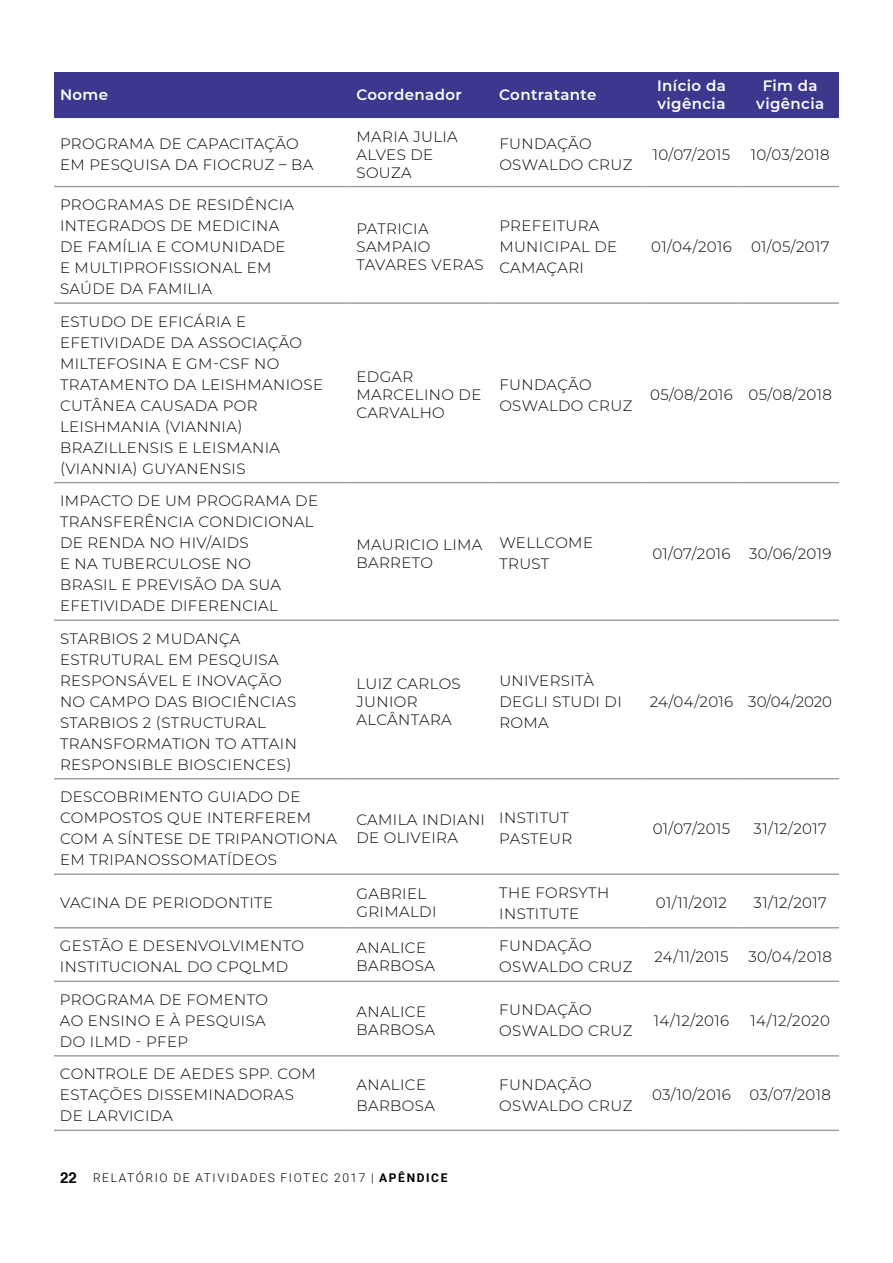
<style>
.page{position:relative;width:893px;height:1263px;background:#fff}
.page>*{position:absolute;margin:0;border:0;box-sizing:border-box;transform-origin:0 0}
.t1{font:300 15px/21px "Montserrat";letter-spacing:.025em;color:#000}
.t2{font:600 15px/18px "Montserrat";letter-spacing:.025em;color:#fff}
.t3{font:300 15px "Montserrat";color:#000}
.t4{font:300 12px "Roboto";letter-spacing:.135em;color:#000}
.s1{font-family:"Helvetica";font-weight:700;font-size:15px}
.s2{font-weight:700}
</style>
<div class="page">
<div style="left:54px;top:72px;width:785px;height:46px;background:#3c388e"></div>
<hr style="left:54px;top:186px;width:296px;height:1px;background:#a0a09f">
<hr style="left:350px;top:186px;width:143px;height:1px;background:#a0a09f">
<hr style="left:493px;top:186px;width:148px;height:1px;background:#a0a09f">
<hr style="left:641px;top:186px;width:100px;height:1px;background:#a0a09f">
<hr style="left:741px;top:186px;width:98px;height:1px;background:#a0a09f">
<hr style="left:54px;top:302px;width:296px;height:2px;background:#a0a09f">
<hr style="left:350px;top:302px;width:143px;height:2px;background:#a0a09f">
<hr style="left:493px;top:302px;width:148px;height:2px;background:#a0a09f">
<hr style="left:641px;top:302px;width:100px;height:2px;background:#a0a09f">
<hr style="left:741px;top:302px;width:98px;height:2px;background:#a0a09f">
<hr style="left:54px;top:482px;width:296px;height:1px;background:#a0a09f">
<hr style="left:350px;top:482px;width:143px;height:1px;background:#a0a09f">
<hr style="left:493px;top:482px;width:148px;height:1px;background:#a0a09f">
<hr style="left:641px;top:482px;width:100px;height:1px;background:#a0a09f">
<hr style="left:741px;top:482px;width:98px;height:1px;background:#a0a09f">
<hr style="left:54px;top:619px;width:296px;height:2px;background:#a0a09f">
<hr style="left:350px;top:619px;width:143px;height:2px;background:#a0a09f">
<hr style="left:493px;top:619px;width:148px;height:2px;background:#a0a09f">
<hr style="left:641px;top:619px;width:100px;height:2px;background:#a0a09f">
<hr style="left:741px;top:619px;width:98px;height:2px;background:#a0a09f">
<hr style="left:54px;top:778px;width:296px;height:1px;background:#a0a09f">
<hr style="left:350px;top:778px;width:143px;height:1px;background:#a0a09f">
<hr style="left:493px;top:778px;width:148px;height:1px;background:#a0a09f">
<hr style="left:641px;top:778px;width:100px;height:1px;background:#a0a09f">
<hr style="left:741px;top:778px;width:98px;height:1px;background:#a0a09f">
<hr style="left:54px;top:873px;width:296px;height:2px;background:#a0a09f">
<hr style="left:350px;top:873px;width:143px;height:2px;background:#a0a09f">
<hr style="left:493px;top:873px;width:148px;height:2px;background:#a0a09f">
<hr style="left:641px;top:873px;width:100px;height:2px;background:#a0a09f">
<hr style="left:741px;top:873px;width:98px;height:2px;background:#a0a09f">
<hr style="left:54px;top:927px;width:296px;height:1px;background:#a0a09f">
<hr style="left:350px;top:927px;width:143px;height:1px;background:#a0a09f">
<hr style="left:493px;top:927px;width:148px;height:1px;background:#a0a09f">
<hr style="left:641px;top:927px;width:100px;height:1px;background:#a0a09f">
<hr style="left:741px;top:927px;width:98px;height:1px;background:#a0a09f">
<hr style="left:54px;top:980px;width:296px;height:2px;background:#a0a09f">
<hr style="left:350px;top:980px;width:143px;height:2px;background:#a0a09f">
<hr style="left:493px;top:980px;width:148px;height:2px;background:#a0a09f">
<hr style="left:641px;top:980px;width:100px;height:2px;background:#a0a09f">
<hr style="left:741px;top:980px;width:98px;height:2px;background:#a0a09f">
<hr style="left:54px;top:1055px;width:296px;height:1px;background:#a0a09f">
<hr style="left:350px;top:1055px;width:143px;height:1px;background:#a0a09f">
<hr style="left:493px;top:1055px;width:148px;height:1px;background:#a0a09f">
<hr style="left:641px;top:1055px;width:100px;height:1px;background:#a0a09f">
<hr style="left:741px;top:1055px;width:98px;height:1px;background:#a0a09f">
<hr style="left:54px;top:1129px;width:296px;height:2px;background:#a0a09f">
<hr style="left:350px;top:1129px;width:143px;height:2px;background:#a0a09f">
<hr style="left:493px;top:1129px;width:148px;height:2px;background:#a0a09f">
<hr style="left:641px;top:1129px;width:100px;height:2px;background:#a0a09f">
<hr style="left:741px;top:1129px;width:98px;height:2px;background:#a0a09f">
<p class="t2" style="left:60px;top:85px;width:50px">Nome</p>
<p class="t2" style="left:356px;top:85px;width:107px">Coordenador</p>
<p class="t2" style="left:499px;top:85px;width:99px">Contratante</p>
<p class="t2" style="left:657px;top:76px;width:70px">Início da vigência</p>
<p class="t2" style="left:756px;top:76px;width:69px;text-align:center">Fim da vigência</p>
<p class="t1" style="left:60px;top:133px;width:255px">PROGRAMA DE CAPACITAÇÃO<br>EM PESQUISA DA FIOCRUZ – BA</p>
<p class="t1" style="left:356px;top:127px;width:103px;line-height:18px">MARIA JULIA<br>ALVES DE<br>SOUZA</p>
<p class="t1" style="left:499px;top:133px;width:135px">FUNDAÇÃO<br>OSWALDO CRUZ</p>
<p class="t1" style="left:653px;top:143px;width:79px">10/07/2015</p>
<p class="t1" style="left:751px;top:143px;width:80px">10/03/2018</p>
<p class="t1" style="left:60px;top:194px;width:236px">PROGRAMAS DE RESIDÊNCIA<br>INTEGRADOS DE MEDICINA<br>DE FAMÍLIA E COMUNIDADE<br>E MULTIPROFISSIONAL EM<br>SAÚDE DA FAMILIA</p>
<p class="t1" style="left:356px;top:219px;width:129px;line-height:18px">PATRICIA<br>SAMPAIO<br>TAVARES VERAS</p>
<p class="t1" style="left:499px;top:215px;width:119px">PREFEITURA<br>MUNICIPAL DE<br>CAMAÇARI</p>
<p class="t1" style="left:651px;top:236px;width:82px">01/04/2016</p>
<p class="t1" style="left:751px;top:236px;width:80px">01/05/2017</p>
<p class="t1" style="left:60px;top:310px;width:265px">ESTUDO DE EFICÁRIA E<br>EFETIVIDADE DA ASSOCIAÇÃO<br>MILTEFOSINA E GM-CSF NO<br>TRATAMENTO DA LEISHMANIOSE<br>CUTÂNEA CAUSADA POR<br>LEISHMANIA (VIANNIA)<br>BRAZILLENSIS E LEISMANIA (VIANNIA) GUYANENSIS</p>
<p class="t1" style="left:60px;top:490px;width:260px">IMPACTO DE UM PROGRAMA DE<br>TRANSFERÊNCIA CONDICIONAL<br>DE RENDA NO HIV/AIDS<br>E NA TUBERCULOSE NO<br>BRASIL E PREVISÃO DA SUA<br>EFETIVIDADE DIFERENCIAL</p>
<p class="t1" style="left:60px;top:627px;width:238px">STARBIOS 2 MUDANÇA<br>ESTRUTURAL EM PESQUISA<br>RESPONSÁVEL E INOVAÇÃO<br>NO CAMPO DAS BIOCIÊNCIAS<br>STARBIOS 2 (STRUCTURAL<br>TRANSFORMATION TO ATTAIN<br>RESPONSIBLE BIOSCIENCES)</p>
<p class="t1" style="left:60px;top:786px;width:278px">DESCOBRIMENTO GUIADO DE<br>COMPOSTOS QUE INTERFEREM<br>COM A SÍNTESE DE TRIPANOTIONA<br>EM TRIPANOSSOMATÍDEOS</p>
<p class="t1" style="left:356px;top:367px;width:126px;line-height:18px">EDGAR<br>MARCELINO DE<br>CARVALHO</p>
<p class="t1" style="left:499px;top:373px;width:135px">FUNDAÇÃO<br>OSWALDO CRUZ</p>
<p class="t1" style="left:650px;top:384px;width:183px">05/08/2016 05/08/2018</p>
<p class="t1" style="left:356px;top:535px;width:128px;line-height:18px">MAURICIO LIMA<br>BARRETO</p>
<p class="t1" style="left:499px;top:532px;width:95px">WELLCOME<br>TRUST</p>
<p class="t1" style="left:652px;top:542px;width:180px">01/07/2016 30/06/2019</p>
<p class="t1" style="left:356px;top:674px;width:106px;line-height:18px">LUIZ CARLOS<br>JUNIOR<br>ALCÂNTARA</p>
<p class="t1" style="left:499px;top:669px;width:124px">UNIVERSITÀ<br>DEGLI STUDI DI<br>ROMA</p>
<p class="t3" style="left:650px;top:691px;width:184px">24/04/2016 30/04/2020</p>
<p class="t1" style="left:356px;top:810px;width:130px;line-height:18px">CAMILA INDIANI<br>DE OLIVEIRA</p>
<p class="t1" style="left:499px;top:807px;width:75px">INSTITUT<br>PASTEUR</p>
<p class="t1" style="left:653px;top:817px;width:79px">01/07/2015</p>
<p class="t1" style="left:754px;top:817px;width:75px">31/12/2017</p>
<p class="t1" style="left:60px;top:892px;width:215px">VACINA DE PERIODONTITE</p>
<p class="t1" style="left:356px;top:884px;width:81px;line-height:18px">GABRIEL<br>GRIMALDI</p>
<p class="t1" style="left:499px;top:881px;width:111px">THE FORSYTH<br>INSTITUTE</p>
<p class="t1" style="left:656px;top:892px;width:73px">01/11/2012</p>
<p class="t1" style="left:754px;top:892px;width:75px">31/12/2017</p>
<p class="t1" style="left:60px;top:935px;width:246px">GESTÃO E DESENVOLVIMENTO<br>INSTITUCIONAL DO CPQLMD</p>
<p class="t1" style="left:356px;top:938px;width:80px;line-height:18px">ANALICE<br>BARBOSA</p>
<p class="t1" style="left:499px;top:935px;width:135px">FUNDAÇÃO<br>OSWALDO CRUZ</p>
<p class="t1" style="left:654px;top:945px;width:76px">24/11/2015</p>
<p class="t1" style="left:748px;top:945px;width:85px">30/04/2018</p>
<p class="t1" style="left:60px;top:988px;width:210px">PROGRAMA DE FOMENTO<br>AO ENSINO E À PESQUISA<br>DO ILMD - PFEP</p>
<p class="t1" style="left:356px;top:1002px;width:80px;line-height:18px">ANALICE<br>BARBOSA</p>
<p class="t1" style="left:499px;top:999px;width:135px">FUNDAÇÃO<br>OSWALDO CRUZ</p>
<p class="t1" style="left:654px;top:1009px;width:77px">14/12/2016</p>
<p class="t1" style="left:750px;top:1009px;width:81px">14/12/2020</p>
<p class="t1" style="left:60px;top:1063px;width:257px">CONTROLE DE AEDES SPP. COM<br>ESTAÇÕES DISSEMINADORAS<br>DE LARVICIDA</p>
<p class="t1" style="left:356px;top:1073px;width:80px">ANALICE<br>BARBOSA</p>
<p class="t1" style="left:499px;top:1073px;width:135px">FUNDAÇÃO<br>OSWALDO CRUZ</p>
<p class="t1" style="left:652px;top:1084px;width:180px">03/10/2016 03/07/2018</p>
<p class="t4" style="left:60px;top:1169px;width:389px"><span class="s1">22</span> RELATÓRIO DE ATIVIDADES FIOTEC 2017 | <span class="s2">APÊNDICE</span></p>
</div>
